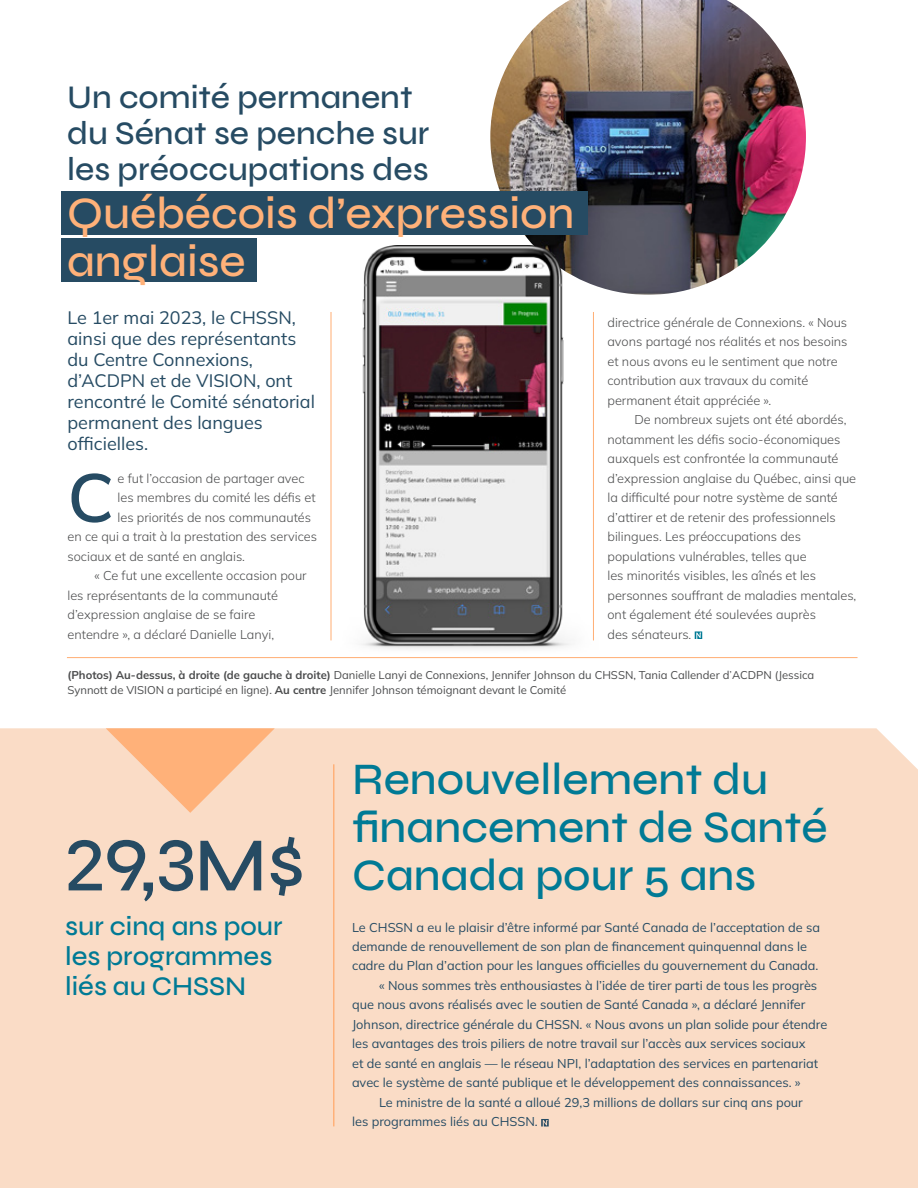
<style>
.page{position:relative;width:918px;height:1188px;background:#fff}
.page>*{position:absolute;margin:0;border:0;box-sizing:border-box;transform-origin:0 0}
.t1{font:500 76.5px "Syne";color:#264b63}
.t2{font:600 68.1px "Mulish";color:#264b63}
.t3{font:500 45px/48px "Syne";color:#007a95}
.t4{font:500 45px/48px "Syne";color:#ffb179}
.t5{font:500 33px/36px "Syne";color:#264b63}
.t6{font:500 27px/30px "Syne";color:#007a95}
.t7{font:18px/21px "Mulish";color:#264b63}
.t8{font:300 12.75px/19.5px "Mulish";color:#4b4c4d}
.t9{font:12.75px "Mulish";color:#264b63}
.t10{font:11.25px/15px "Mulish";color:#4b4c4d}
.s1{font-weight:700}
.s2{font-weight:300}
</style>
<div class="page">
<img style="left:490px;top:0;width:316px;height:295px">
<img style="left:326px;top:246px;width:273px;height:413px">
<div style="left:1px;top:728px;width:917px;height:460px;background:#fadcc6"></div>
<hr style="left:333px;top:764px;width:1px;height:362px;background:#ffb179">
<svg style="left:106px;top:728px;width:169px;height:85px;background:#fcc69f"></svg>
<svg style="left:541px;top:1119px;width:8px;height:7px"></svg>
<img style="left:0;top:0;width:1px;height:1188px">
<svg style="left:695px;top:631px;width:7px;height:8px"></svg>
<hr style="left:330px;top:312px;width:2px;height:328px;background:#ffb179">
<hr style="left:593px;top:312px;width:1px;height:328px;background:#ffb179">
<hr style="left:67px;top:657px;width:791px;height:1px;background:#ffb179">
<div style="left:61px;top:239px;width:195px;height:43px;background:#264b63"></div>
<div style="left:61px;top:191px;width:527px;height:44px;background:#264b63"></div>
<h3 class="t5" style="left:67px;top:79px;width:364px">Un comité permanent du Sénat se penche sur les préoccupations des</h3>
<h3 class="t4" style="left:67px;top:189px;width:509px">Québécois d’expression anglaise</h3>
<h3 class="t7" style="left:68px;top:306px;width:249px">Le 1er mai 2023, le CHSSN, ainsi que des représentants du Centre Connexions, d’ACDPN et de VISION, ont rencontré le Comité sénatorial permanent des langues officielles.</h3>
<h2 class="t2" style="left:68px;top:451px;width:48px">C</h2>
<p class="t8" style="left:118px;top:468px;width:189px">e fut l’occasion de partager avec</p>
<p class="t8" style="left:608px;top:312px;width:242px">directrice générale de Connexions. « Nous avons partagé nos réalités et nos besoins et nous avons eu le sentiment que notre contribution aux travaux du comité permanent était appréciée ».</p>
<p class="t8" style="left:608px;top:410px;width:250px;text-indent:27px">De nombreux sujets ont été abordés, notamment les défis socio-économiques auxquels est confrontée la communauté d’expression anglaise du Québec, ainsi que la difficulté pour notre système de santé d’attirer et de retenir des professionnels bilingues. Les préoccupations des populations vulnérables, telles que<br>les minorités visibles, les aînés et les personnes souffrant de maladies mentales, ont également été soulevées auprès<br>des sénateurs.</p>
<p class="t8" style="left:118px;top:488px;width:200px">les membres du comité les défis et</p>
<p class="t8" style="left:118px;top:507px;width:195px">les priorités de nos communautés</p>
<p class="t8" style="left:67px;top:527px;width:251px">en ce qui a trait à la prestation des services</p>
<p class="t8" style="left:67px;top:546px;width:179px">sociaux et de santé en anglais.</p>
<p class="t8" style="left:95px;top:566px;width:214px">« Ce fut une excellente occasion pour</p>
<p class="t8" style="left:67px;top:585px;width:212px">les représentants de la communauté</p>
<p class="t8" style="left:67px;top:605px;width:189px">d’expression anglaise de se faire</p>
<p class="t8" style="left:67px;top:624px;width:208px">entendre », a déclaré Danielle Lanyi,</p>
<p class="t10" style="left:68px;top:668px;width:748px"><span class="s1">(Photos) Au-dessus, à droite (de gauche à droite)</span> Danielle Lanyi de Connexions, Jennifer Johnson du CHSSN, Tania Callender d<span class="s2">’</span>ACDPN (Jessica<br>Synnott de VISION a participé en ligne). <span class="s1">Au centre</span> Jennifer Johnson témoignant devant le Comité</p>
<h1 class="t1" style="left:65px;top:818px;width:241px">29,3M$</h1>
<h3 class="t6" style="left:65px;top:911px;width:219px">sur cinq ans pour les programmes liés au CHSSN</h3>
<h3 class="t3" style="left:352px;top:754px;width:477px">Renouvellement du financement de Santé<br>Canada pour 5 ans</h3>
<p class="t9" style="left:352px;top:918px;width:470px">Le CHSSN a eu le plaisir d’être informé par Santé Canada de l’acceptation de sa</p>
<p class="t9" style="left:352px;top:938px;width:456px">demande de renouvellement de son plan de financement quinquennal dans le</p>
<p class="t9" style="left:352px;top:957px;width:468px">cadre du Plan d’action pour les langues officielles du gouvernement du Canada.</p>
<p class="t9" style="left:379px;top:977px;width:440px">« Nous sommes très enthousiastes à l’idée de tirer parti de tous les progrès</p>
<p class="t9" style="left:352px;top:996px;width:455px">que nous avons réalisés avec le soutien de Santé Canada », a déclaré Jennifer</p>
<p class="t9" style="left:352px;top:1016px;width:477px">Johnson, directrice générale du CHSSN. « Nous avons un plan solide pour étendre</p>
<p class="t9" style="left:352px;top:1035px;width:455px">les avantages des trois piliers de notre travail sur l’accès aux services sociaux</p>
<p class="t9" style="left:352px;top:1055px;width:468px">et de santé en anglais — le réseau NPI, l’adaptation des services en partenariat</p>
<p class="t9" style="left:352px;top:1074px;width:450px">avec le système de santé publique et le développement des connaissances. »</p>
<p class="t9" style="left:379px;top:1094px;width:425px">Le ministre de la santé a alloué 29,3 millions de dollars sur cinq ans pour</p>
<p class="t9" style="left:352px;top:1113px;width:187px">les programmes liés au CHSSN.</p>
</div>
